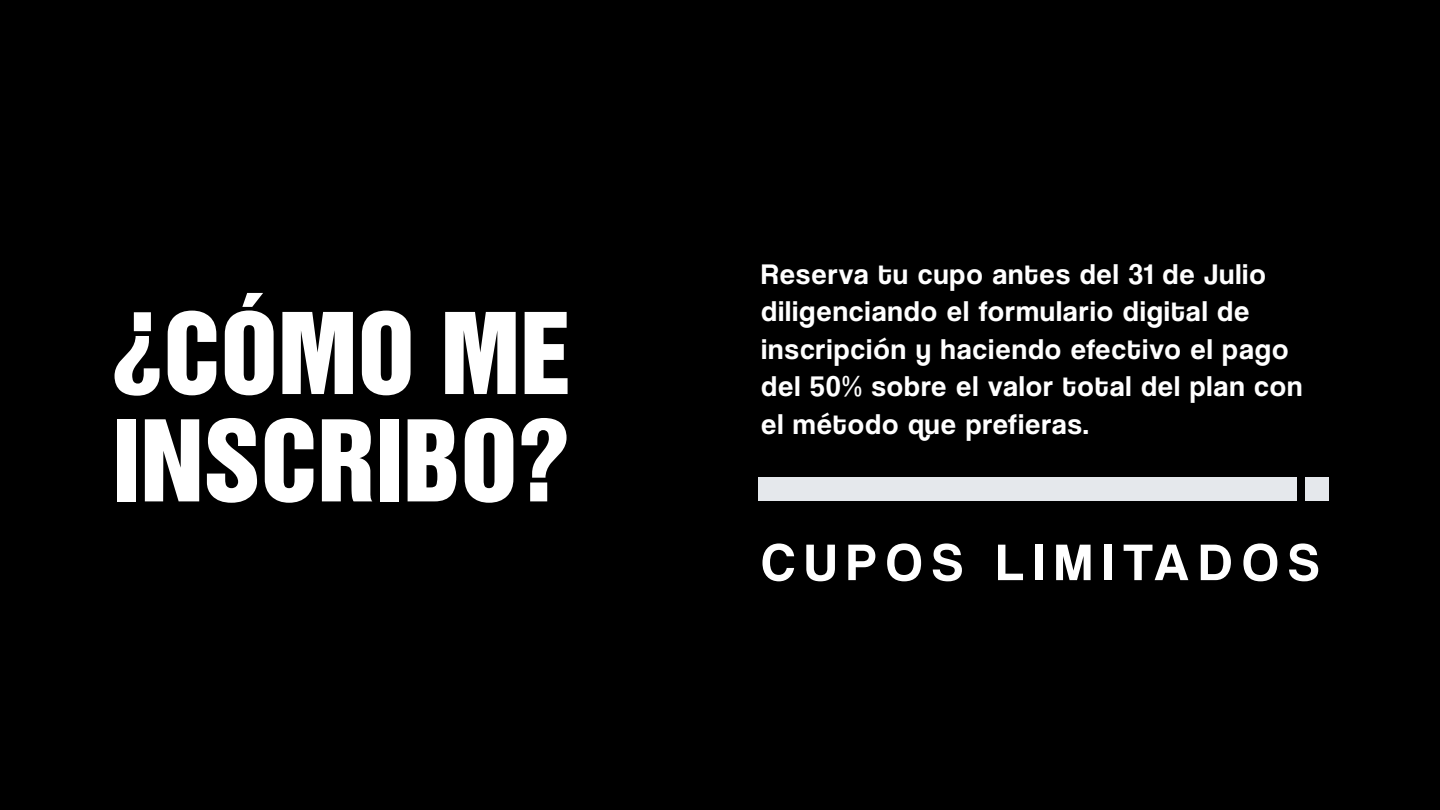
<style>
.page{position:relative;width:1440px;height:810px;background:#000}
.page>*{position:absolute;margin:0;border:0;box-sizing:border-box;transform-origin:0 0}
.t1{font:102.75px/107.4px "VI Quan Tu Hoa";color:#fff;text-align:center}
.t2{font:53.4px "Coolvetica Rg";letter-spacing:.2em;color:#fff}
.t3{font:29.47px/37.5px "Coolvetica Rg";letter-spacing:.05em;color:#fff}
</style>
<div class="page">
<div style="left:1305px;top:477px;width:24px;height:24px;background:#e5e8ec"></div>
<div style="left:759px;top:477px;width:538px;height:24px;background:#e5e8ec"></div>
<h1 class="t1" style="left:112px;top:288px;width:461px">CÓMO ME<br>INSCRIBO?</h1>
<h1 class="t1" style="left:163px;top:418px;width:53px;rotate:-180deg">?</h1>
<p class="t3" style="left:761px;top:255px;width:542px">Reserva tu cupo antes del 31 de Julio diligenciando el formulario digital de inscripción y haciendo efectivo el pago del 50% sobre el valor total del plan con el método que prefieras.</p>
<h2 class="t2" style="left:762px;top:531px;width:559px">CUPOS LIMITADOS</h2>
</div>
